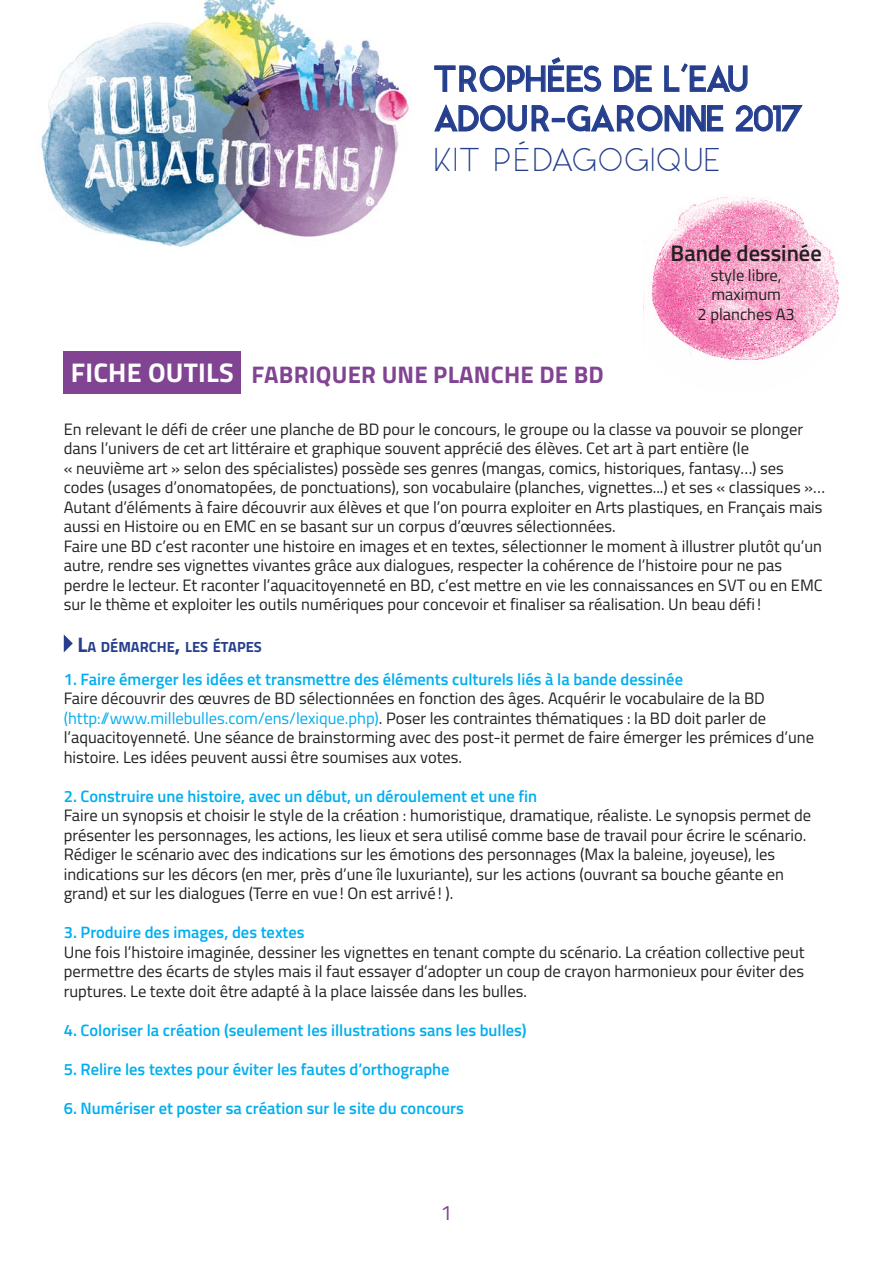
<style>
.page{position:relative;width:893px;height:1263px;background:#fff}
.page>*{position:absolute;margin:0;border:0;box-sizing:border-box;transform-origin:0 0}
.t1{font:36px/39.6px "Ikaros";letter-spacing:-.025em;color:#253f8e}
.t2{font:300 33px "Ikaros";color:#253f8e}
.t3{font:700 24px "Titillium";letter-spacing:.01em;color:#814492}
.t4{font:600 22.5px "Titillium";color:#231f20}
.t5{font:21px "Titillium";color:#814492}
.t6{font:16.5px/19.5px "Titillium";color:#231f20}
.t7{font:600 16.5px "Titillium";color:#00aeef}
.t8{font:700 14.7px "Titillium";color:#253f8e}
.s1{font-size:27px;color:#fff}
.s2{font-size:21px}
.s3{color:#00aeef}
</style>
<div class="page">
<svg style="left:434px;top:57px;width:168px;height:35px"></svg>
<svg style="left:614px;top:65px;width:38px;height:27px"></svg>
<svg style="left:664px;top:63px;width:84px;height:29px"></svg>
<svg style="left:434px;top:104px;width:116px;height:28px"></svg>
<div style="left:552px;top:118px;width:13px;height:4px;border:1px solid #253f8e"></div>
<svg style="left:567px;top:104px;width:157px;height:28px"></svg>
<svg style="left:735px;top:105px;width:68px;height:27px"></svg>
<img style="left:41px;top:0;width:368px;height:247px">
<div style="left:64px;top:351px;width:177px;height:43px;background:#814492"></div>
<svg style="left:64px;top:634px;width:9px;height:18px"></svg>
<img style="left:643px;top:196px;width:197px;height:165px">
<h1 class="t1" style="left:434px;top:59px;width:371px">TROPHÉES DE L’EAU<br>ADOUR-GARONNE 2017</h1>
<h2 class="t2" style="left:434px;top:140px;width:289px">KIT PÉDAGOGIQUE</h2>
<h3 class="t4" style="left:670px;top:236px;width:153px">Bande dessinée</h3>
<p class="t6" style="left:697px;top:264px;width:99px;text-align:center">style libre, maximum<br>2 planches A3</p>
<h3 class="t3" style="left:71px;top:356px;width:435px"><span class="s1">FICHE OUTILS</span> FABRIQUER UNE PLANCHE</h3>
<h3 class="t3" style="left:539px;top:356px;width:50px">DE BD</h3>
<p class="t6" style="left:64px;top:419px;width:763px">En relevant le défi de créer une planche de BD pour le concours, le groupe ou la classe va pouvoir se plonger dans l’univers de cet art littéraire et graphique souvent apprécié des élèves. Cet art à part entière (le<br>« neuvième art » selon des spécialistes) possède ses genres (mangas, comics, historiques, fantasy…) ses codes (usages d’onomatopées, de ponctuations), son vocabulaire (planches, vignettes...) et ses « classiques »… Autant d’éléments à faire découvrir aux élèves et que l’on pourra exploiter en Arts plastiques, en Français mais aussi en Histoire ou en EMC en se basant sur un corpus d’œuvres sélectionnées.<br>Faire une BD c’est raconter une histoire en images et en textes, sélectionner le moment à illustrer plutôt qu’un autre, rendre ses vignettes vivantes grâce aux dialogues, respecter la cohérence de l’histoire pour ne pas perdre le lecteur. Et raconter l’aquacitoyenneté en BD, c’est mettre en vie les connaissances en SVT ou en EMC sur le thème et exploiter les outils numériques pour concevoir et finaliser sa réalisation. Un beau défi !</p>
<p class="t8" style="left:77px;top:636px;width:186px"><span class="s2">L</span>A DÉMARCHE<span class="s2">,</span> LES ÉTAPES</p>
<p class="t7" style="left:64px;top:666px;width:621px">1. Faire émerger les idées et transmettre des éléments culturels liés à la bande dessinée</p>
<p class="t6" style="left:64px;top:688px;width:752px">Faire découvrir des œuvres de BD sélectionnées en fonction des âges. Acquérir le vocabulaire de la BD <span class="s3">(http://www.millebulles.com/ens/lexique.php)</span>. Poser les contraintes thématiques : la BD doit parler de l’aquacitoyenneté. Une séance de brainstorming avec des post-it permet de faire émerger les prémices d’une histoire. Les idées peuvent aussi être soumises aux votes.</p>
<p class="t7" style="left:64px;top:783px;width:475px">2. Construire une histoire, avec un début, un déroulement et une fin</p>
<p class="t6" style="left:64px;top:805px;width:749px">Faire un synopsis et choisir le style de la création : humoristique, dramatique, réaliste. Le synopsis permet de présenter les personnages, les actions, les lieux et sera utilisé comme base de travail pour écrire le scénario.<br>Rédiger le scénario avec des indications sur les émotions des personnages (Max la baleine, joyeuse), les indications sur les décors (en mer, près d’une île luxuriante), sur les actions (ouvrant sa bouche géante en grand) et sur les dialogues (Terre en vue! On est arrivé! ).</p>
<p class="t7" style="left:64px;top:920px;width:242px">3. Produire des images, des textes</p>
<p class="t6" style="left:64px;top:941px;width:742px;text-align:justify">Une fois l’histoire imaginée, dessiner les vignettes en tenant compte du scénario. La création collective peut permettre des écarts de styles mais il faut essayer d’adopter un coup de crayon harmonieux pour éviter des ruptures. Le texte doit être adapté à la place laissée dans les bulles.</p>
<p class="t7" style="left:64px;top:1018px;width:464px">4. Coloriser la création (seulement les illustrations sans les bulles)</p>
<p class="t7" style="left:64px;top:1057px;width:387px">5. Relire les textes pour éviter les fautes d’orthographe</p>
<p class="t7" style="left:64px;top:1096px;width:402px">6. Numériser et poster sa création sur le site du concours</p>
<p class="t5" style="left:441px;top:1198px;width:13px">1</p>
</div>
